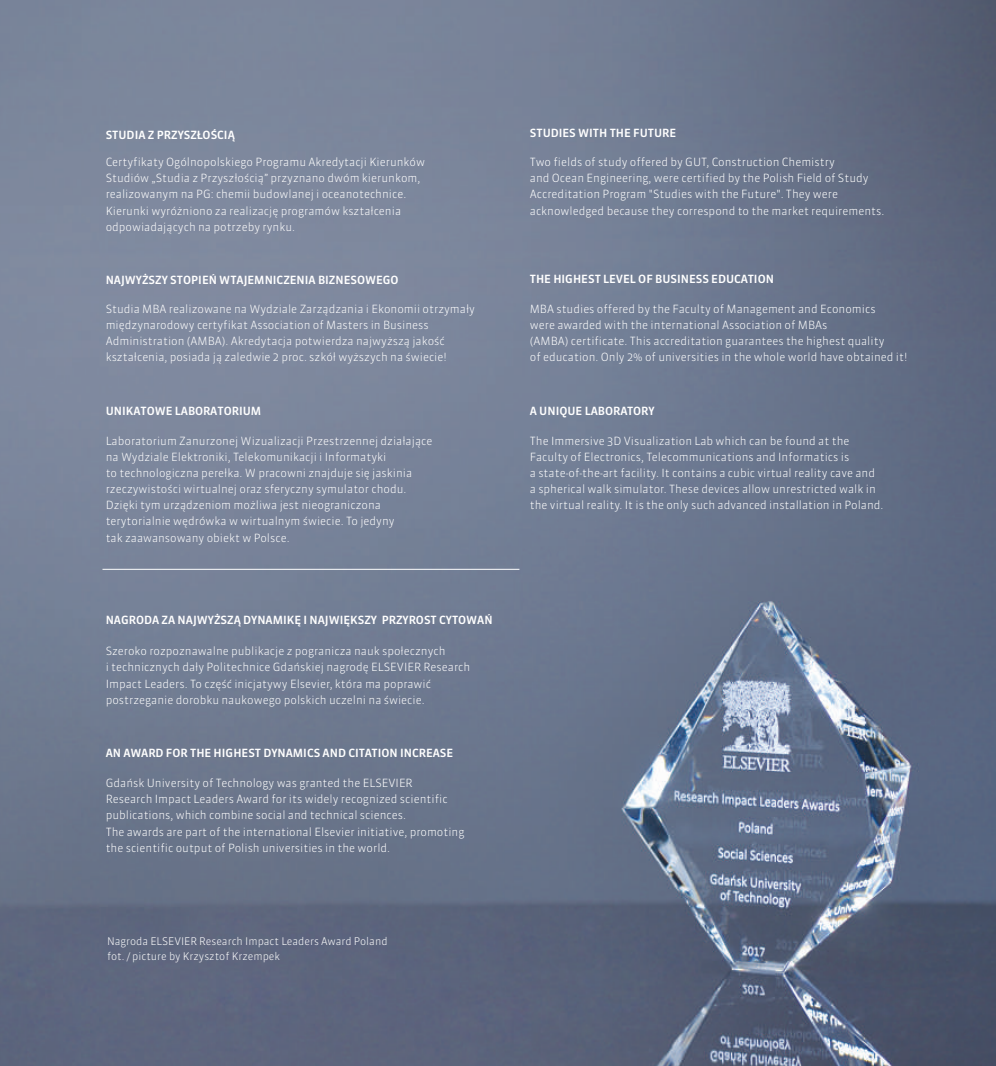
<style>
.page{position:relative;width:996px;height:1066px;background:#fff}
.page>*{position:absolute;margin:0;border:0;box-sizing:border-box;transform-origin:0 0}
.t1{font:300 11.25px/16px "Sanuk Pro";color:#fff}
.t2{font:11.25px "Sanuk Pro";color:#fff}
.t3{font:300 10.5px/15px "Sanuk Pro";color:#fff}
</style>
<div class="page">
<img style="left:0;top:0;width:996px;height:1066px">
<hr style="left:102px;top:569px;width:417px;height:1px;background:#fff">
<p class="t2" style="left:106px;top:130px;width:131px">STUDIA Z PRZYSZŁOŚCIĄ</p>
<p class="t1" style="left:106px;top:155px;width:321px">Certyfikaty Ogólnopolskiego Programu Akredytacji Kierunków Studiów „Studia z Przyszłością” przyznano dwóm kierunkom, realizowanym na PG: chemii budowlanej i oceanotechnice.<br>Kierunki wyróżniono za realizację programów kształcenia odpowiadających na potrzeby rynku.</p>
<p class="t2" style="left:106px;top:276px;width:294px">NAJWYŻSZY STOPIEŃ WTAJEMNICZENIA BIZNESOWEGO</p>
<p class="t1" style="left:106px;top:301px;width:371px">Studia MBA realizowane na Wydziale Zarządzania i Ekonomii otrzymały międzynarodowy certyfikat Association of Masters in Business Administration (AMBA). Akredytacja potwierdza najwyższą jakość kształcenia, posiada ją zaledwie 2 proc. szkół wyższych na świecie!</p>
<p class="t2" style="left:106px;top:406px;width:157px">UNIKATOWE LABORATORIUM</p>
<p class="t1" style="left:106px;top:434px;width:328px">Laboratorium Zanurzonej Wizualizacji Przestrzennej działające na Wydziale Elektroniki, Telekomunikacji i Informatyki<br>to technologiczna perełka. W pracowni znajduje się jaskinia rzeczywistości wirtualnej oraz sferyczny symulator chodu.<br>Dzięki tym urządzeniom możliwa jest nieograniczona terytorialnie wędrówka w wirtualnym świecie. To jedyny<br>tak zaawansowany obiekt w Polsce.</p>
<p class="t2" style="left:106px;top:615px;width:388px">NAGRODA ZA NAJWYŻSZĄ DYNAMIKĘ I NAJWIĘKSZY PRZYROST CYTOWAŃ</p>
<p class="t1" style="left:106px;top:644px;width:366px">Szeroko rozpoznawalne publikacje z pogranicza nauk społecznych<br>i technicznych dały Politechnice Gdańskiej nagrodę ELSEVIER Research Impact Leaders. To część inicjatywy Elsevier, która ma poprawić postrzeganie dorobku naukowego polskich uczelni na świecie.</p>
<p class="t2" style="left:106px;top:748px;width:349px">AN AWARD FOR THE HIGHEST DYNAMICS AND CITATION INCREASE</p>
<p class="t1" style="left:106px;top:776px;width:360px">Gdańsk University of Technology was granted the ELSEVIER<br>Research Impact Leaders Award for its widely recognized scientific publications, which combine social and technical sciences.<br>The awards are part of the international Elsevier initiative, promoting the scientific output of Polish universities in the world.</p>
<p class="t3" style="left:107px;top:935px;width:282px">Nagroda ELSEVIER Research Impact Leaders Award Poland fot. / picture by Krzysztof Krzempek</p>
<p class="t2" style="left:530px;top:129px;width:148px">STUDIES WITH THE FUTURE</p>
<p class="t1" style="left:530px;top:155px;width:356px">Two fields of study offered by GUT, Construction Chemistry<br>and Ocean Engineering, were certified by the Polish Field of Study Accreditation Program "Studies with the Future". They were acknowledged because they correspond to the market requirements.</p>
<p class="t2" style="left:530px;top:274px;width:246px">THE HIGHEST LEVEL OF BUSINESS EDUCATION</p>
<p class="t1" style="left:530px;top:301px;width:379px">MBA studies offered by the Faculty of Management and Economics<br>were awarded with the international Association of MBAs<br>(AMBA) certificate. This accreditation guarantees the highest quality<br>of education. Only 2% of universities in the whole world have obtained it!</p>
<p class="t2" style="left:530px;top:406px;width:126px">A UNIQUE LABORATORY</p>
<p class="t1" style="left:530px;top:434px;width:355px">The Immersive 3D Visualization Lab which can be found at the Faculty of Electronics, Telecommunications and Informatics is<br>a state-of-the-art facility. It contains a cubic virtual reality cave and a spherical walk simulator. These devices allow unrestricted walk in the virtual reality. It is the only such advanced installation in Poland.</p>
</div>
